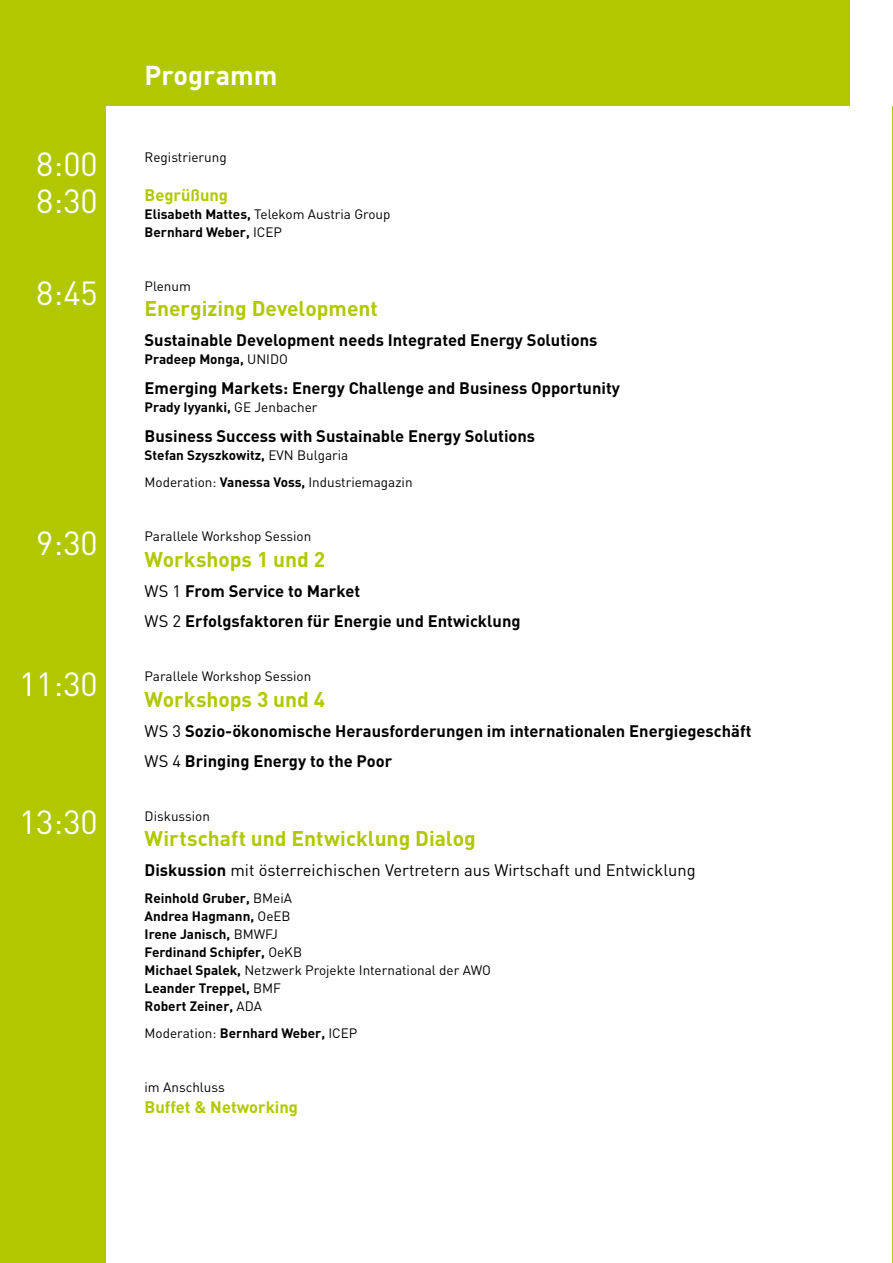
<style>
.page{position:relative;width:893px;height:1263px;background:#fff}
.page>*{position:absolute;margin:0;border:0;box-sizing:border-box;transform-origin:0 0}
.t1{font:33px/36.9px "DIN";color:#fff}
.t2{font:700 27px "DIN";letter-spacing:-.005em;color:#fff}
.t3{font:700 21px "DIN";color:#b1c800}
.t4{font:700 16.5px/30px "DIN";color:#000}
.t5{font:16.5px "DIN";color:#000}
.t6{font:700 16.5px "DIN";color:#b1c800}
.t7{font:700 13.5px/18px "DIN";color:#000}
.t8{font:13.5px/27px "DIN";color:#000}
.s1{font-weight:400}
.s2{font-weight:700}
</style>
<div class="page">
<div style="left:0;top:106px;width:106px;height:1157px;background:#b1c800"></div>
<div style="left:0;top:0;width:850px;height:106px;background:#b1c800"></div>
<h2 class="t2" style="left:145px;top:58px;width:134px">Programm</h2>
<h1 class="t1" style="left:36px;top:145px;width:63px">8:00<br>8:30</h1>
<p class="t8" style="left:145px;top:143px;width:84px">Registrierung</p>
<p class="t6" style="left:145px;top:184px;width:85px">Begrüßung</p>
<p class="t7" style="left:145px;top:204px;width:247px">Elisabeth Mattes, <span class="s1">Telekom Austria Group<br></span>Bernhard Weber, <span class="s1">ICEP</span></p>
<h1 class="t1" style="left:36px;top:274px;width:63px">8:45</h1>
<p class="t8" style="left:145px;top:272px;width:48px">Plenum</p>
<p class="t3" style="left:145px;top:295px;width:235px">Energizing Development</p>
<p class="t4" style="left:145px;top:325px;width:454px">Sustainable Development needs Integrated Energy Solutions</p>
<p class="t7" style="left:145px;top:350px;width:145px">Pradeep Monga, <span class="s1">UNIDO</span></p>
<p class="t4" style="left:145px;top:373px;width:477px">Emerging Markets: Energy Challenge and Business Opportunity</p>
<p class="t7" style="left:145px;top:398px;width:174px">Prady Iyyanki, <span class="s1">GE Jenbacher</span></p>
<p class="t4" style="left:145px;top:421px;width:392px">Business Success with Sustainable Energy Solutions</p>
<p class="t8" style="left:145px;top:442px;width:269px"><span class="s2">Stefan Szyszkowitz,</span> EVN Bulgaria<br>Moderation: <span class="s2">Vanessa Voss,</span> Industriemagazin</p>
<h1 class="t1" style="left:36px;top:524px;width:63px">9:30</h1>
<p class="t8" style="left:145px;top:523px;width:168px">Parallele Workshop Session</p>
<p class="t3" style="left:145px;top:546px;width:182px">Workshops 1 und 2</p>
<p class="t4" style="left:145px;top:575px;width:378px"><span class="s1">WS 1</span> From Service to Market<br><span class="s1">WS 2</span> Erfolgsfaktoren für Energie und Entwicklung</p>
<h1 class="t1" style="left:19px;top:665px;width:80px">11:30</h1>
<p class="t8" style="left:145px;top:662px;width:168px">Parallele Workshop Session</p>
<p class="t3" style="left:145px;top:685px;width:182px">Workshops 3 und 4</p>
<p class="t4" style="left:145px;top:715px;width:608px"><span class="s1">WS 3</span> Sozio-ökonomische Herausforderungen im internationalen Energiegeschäft<br><span class="s1">WS 4</span> Bringing Energy to the Poor</p>
<h1 class="t1" style="left:19px;top:803px;width:80px">13:30</h1>
<p class="t8" style="left:145px;top:802px;width:67px">Diskussion</p>
<p class="t3" style="left:145px;top:825px;width:333px">Wirtschaft und Entwicklung Dialog</p>
<p class="t5" style="left:145px;top:860px;width:553px"><span class="s2">Diskussion</span> mit österreichischen Vertretern aus Wirtschaft und Entwicklung</p>
<p class="t7" style="left:145px;top:888px;width:348px">Reinhold Gruber, <span class="s1">BMeiA<br></span>Andrea Hagmann, <span class="s1">OeEB<br></span>Irene Janisch, <span class="s1">BMWFJ<br></span>Ferdinand Schipfer, <span class="s1">OeKB<br></span>Michael Spalek, <span class="s1">Netzwerk Projekte International der AWO<br></span>Leander Treppel, <span class="s1">BMF<br></span>Robert Zeiner, <span class="s1">ADA</span></p>
<p class="t8" style="left:145px;top:1019px;width:214px">Moderation: <span class="s2">Bernhard Weber,</span> ICEP</p>
<p class="t8" style="left:145px;top:1073px;width:82px">im Anschluss</p>
<p class="t6" style="left:145px;top:1096px;width:155px">Buffet &amp; Networking</p>
</div>
